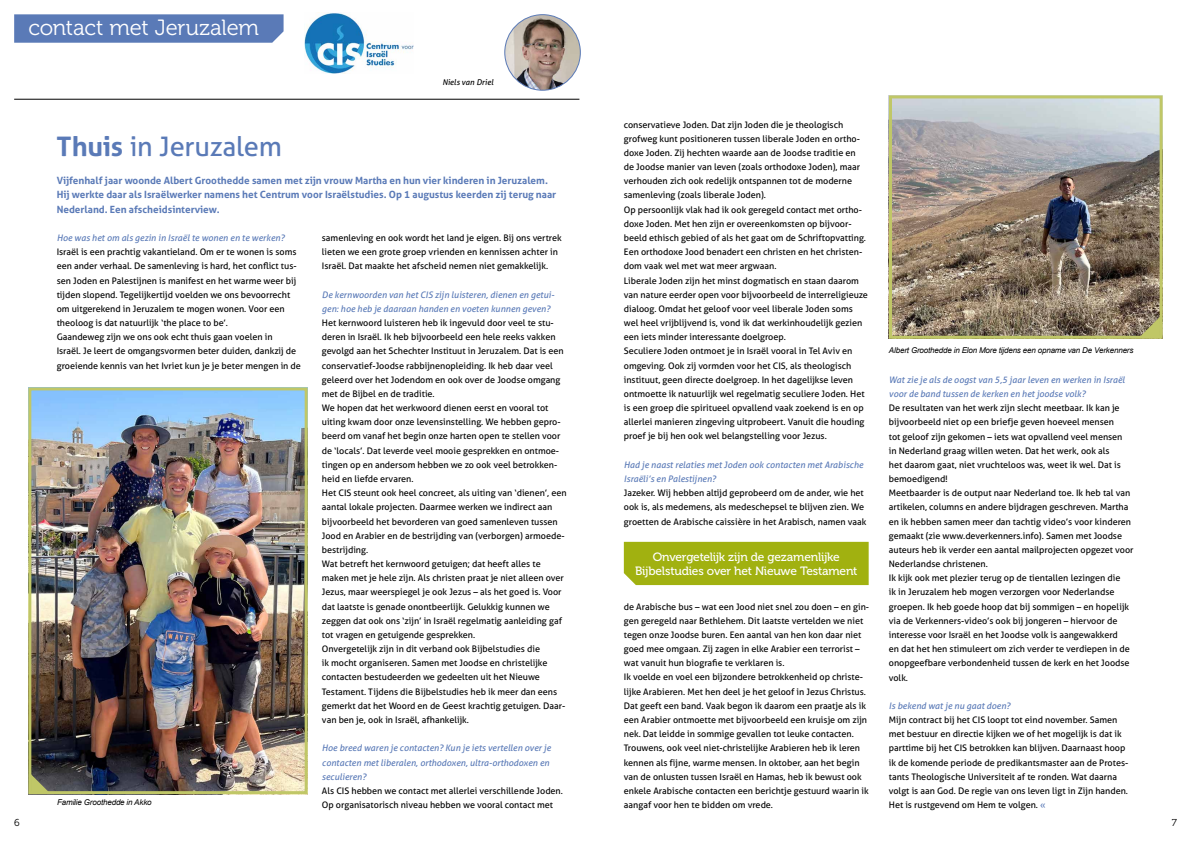
<style>
.page{position:relative;width:1191px;height:842px;background:#fff}
.page>*{position:absolute;margin:0;border:0;box-sizing:border-box;transform-origin:0 0}
.t1{font:27px "Aller";letter-spacing:-.01em;color:#5a7ab7}
.t2{font:22px "Museo 300";letter-spacing:-.01em;color:#fff}
.t3{font:12px/14.4px "Museo 500";letter-spacing:-.015em;color:#fff;text-align:center}
.t4{font:700 10px/14.2px "Aller";color:#5a7ab7}
.t5{font:10px "Museo 300";color:#000}
.t6{font:9px/14.2px "Aller";color:#000}
.t7{font:italic 9px/14.2px "Aller";color:#5a7ab7}
.t8{font:italic 8px "Arial";letter-spacing:-.02em;color:#000}
.t9{font:italic 8px "Aller";color:#000}
.s1{font-weight:700}
.s2{color:#5a7ab7}
</style>
<div class="page">
<img style="left:505px;top:15px;width:75px;height:75px;border-radius:38px">
<div style="left:504px;top:14px;width:77px;height:77px;border:1px solid #5a7ab7;border-radius:50%"></div>
<svg style="left:14px;top:14px;width:269px;height:29px;background:#5e7eb9"></svg>
<img style="left:32px;top:391px;width:272px;height:399px">
<div style="left:28px;top:387px;width:280px;height:407px;border:3px solid #c0c767"></div>
<hr style="left:14px;top:99px;width:565px;height:1px;background:#000">
<svg style="left:31px;top:774px;width:19px;height:20px"></svg>
<img style="left:893px;top:99px;width:265px;height:236px">
<div style="left:889px;top:95px;width:273px;height:244px;border:3px solid #c0c767"></div>
<div style="left:624px;top:542px;width:244px;height:43px;background:#a1b110"></div>
<svg style="left:1140px;top:317px;width:20px;height:19px"></svg>
<img style="left:304px;top:13px;width:110px;height:60px">
<h2 class="t2" style="left:28px;top:15px;width:232px">contact met Jeruzalem</h2>
<h1 class="t1" style="left:56px;top:129px;width:227px"><span class="s1">Thuis</span> in Jeruzalem</h1>
<p class="t9" style="left:442px;top:77px;width:53px">Niels van Driel</p>
<p class="t4" style="left:57px;top:173px;width:501px">Vijfenhalf jaar woonde Albert Groothedde samen met zijn vrouw Martha en hun vier kinderen in Jeruzalem.<br>Hij werkte daar als Israëlwerker namens het Centrum voor Israëlstudies. Op 1 augustus keerden zij terug naar<br>Nederland. Een afscheidsinterview.</p>
<p class="t7" style="left:57px;top:231px;width:229px">Hoe was het om als gezin in Israël te wonen en te werken?</p>
<p class="t6" style="left:57px;top:245px;width:246px">Israël is een prachtig vakantieland. Om er te wonen is soms een ander verhaal. De samenleving is hard, het conflict tus&shy;sen Joden en Palestijnen is manifest en het warme weer bij tijden slopend. Tegelijkertijd voelden we ons bevoorrecht om uitgerekend in Jeruzalem te mogen wonen. Voor een theoloog is dat natuurlijk ‘the place to be’.<br>Gaandeweg zijn we ons ook echt thuis gaan voelen in<br>Israël. Je leert de omgangsvormen beter duiden, dankzij de groeiende kennis van het Ivriet kun je je beter mengen in de</p>
<p class="t8" style="left:57px;top:797px;width:96px">Familie Groothedde in Akko</p>
<p class="t6" style="left:322px;top:231px;width:241px">samenleving en ook wordt het land je eigen. Bij ons vertrek lieten we een grote groep vrienden en kennissen achter in<br>Israël. Dat maakte het afscheid nemen niet gemakkelijk.</p>
<p class="t7" style="left:322px;top:287px;width:234px">De kernwoorden van het CIS zijn luisteren, dienen en getui&shy;gen: hoe heb je daaraan handen en voeten kunnen geven?</p>
<p class="t6" style="left:322px;top:316px;width:246px">Het kernwoord luisteren heb ik ingevuld door veel te stu&shy;deren in Israël. Ik heb bijvoorbeeld een hele reeks vakken gevolgd aan het Schechter Instituut in Jeruzalem. Dat is een conservatief-Joodse rabbijnenopleiding. Ik heb daar veel geleerd over het Jodendom en ook over de Joodse omgang met de Bijbel en de traditie.<br>We hopen dat het werkwoord dienen eerst en vooral tot uiting kwam door onze levensinstelling. We hebben gepro&shy;beerd om vanaf het begin onze harten open te stellen voor de ‘locals’. Dat leverde veel mooie gesprekken en ontmoe&shy;tingen op en andersom hebben we zo ook veel betrokken&shy;heid en liefde ervaren.<br>Het CIS steunt ook heel concreet, als uiting van ‘dienen’, een aantal lokale projecten. Daarmee werken we indirect aan bijvoorbeeld het bevorderen van goed samenleven tussen Jood en Arabier en de bestrijding van (verborgen) armoede&shy;bestrijding.<br>Wat betreft het kernwoord getuigen; dat heeft alles te maken met je hele zijn. Als christen praat je niet alleen over Jezus, maar weerspiegel je ook Jezus – als het goed is. Voor dat laatste is genade onontbeerlijk. Gelukkig kunnen we zeggen dat ook ons ‘zijn’ in Israël regelmatig aanleiding gaf tot vragen en getuigende gesprekken.<br>Onvergetelijk zijn in dit verband ook Bijbelstudies die<br>ik mocht organiseren. Samen met Joodse en christelijke contacten bestudeerden we gedeelten uit het Nieuwe Testament. Tijdens die Bijbelstudies heb ik meer dan eens gemerkt dat het Woord en de Geest krachtig getuigen. Daar&shy;van ben je, ook in Israël, afhankelijk.</p>
<p class="t7" style="left:322px;top:741px;width:230px">Hoe breed waren je contacten? Kun je iets vertellen over je contacten met liberalen, orthodoxen, ultra-orthodoxen en seculieren?</p>
<p class="t6" style="left:322px;top:783px;width:243px">Als CIS hebben we contact met allerlei verschillende Joden.<br>Op organisatorisch niveau hebben we vooral contact met</p>
<p class="t6" style="left:624px;top:117px;width:246px">conservatieve Joden. Dat zijn Joden die je theologisch grofweg kunt positioneren tussen liberale Joden en ortho&shy;doxe Joden. Zij hechten waarde aan de Joodse traditie en de Joodse manier van leven (zoals orthodoxe Joden), maar verhouden zich ook redelijk ontspannen tot de moderne samenleving (zoals liberale Joden).<br>Op persoonlijk vlak had ik ook geregeld contact met ortho&shy;doxe Joden. Met hen zijn er overeenkomsten op bijvoor&shy;beeld ethisch gebied of als het gaat om de Schriftopvatting.<br>Een orthodoxe Jood benadert een christen en het christen&shy;dom vaak wel met wat meer argwaan.<br>Liberale Joden zijn het minst dogmatisch en staan daarom van nature eerder open voor bijvoorbeeld de interreligieuze dialoog. Omdat het geloof voor veel liberale Joden soms wel heel vrijblijvend is, vond ik dat werkinhoudelijk gezien een iets minder interessante doelgroep.<br>Seculiere Joden ontmoet je in Israël vooral in Tel Aviv en omgeving. Ook zij vormden voor het CIS, als theologisch instituut, geen directe doelgroep. In het dagelijkse leven ontmoette ik natuurlijk wel regelmatig seculiere Joden. Het is een groep die spiritueel opvallend vaak zoekend is en op allerlei manieren zingeving uitprobeert. Vanuit die houding proef je bij hen ook wel belangstelling voor Jezus.</p>
<p class="t7" style="left:624px;top:457px;width:241px">Had je naast relaties met Joden ook contacten met Arabische<br>Israëli’s en Palestijnen?</p>
<p class="t6" style="left:624px;top:486px;width:244px">Jazeker. Wij hebben altijd geprobeerd om de ander, wie het ook is, als medemens, als medeschepsel te blijven zien. We groetten de Arabische caissière in het Arabisch, namen vaak</p>
<h3 class="t3" style="left:635px;top:550px;width:224px">Onvergetelijk zijn de gezamenlijke<br>Bijbelstudies over het Nieuwe Testament</h3>
<p class="t6" style="left:624px;top:599px;width:247px">de Arabische bus – wat een Jood niet snel zou doen – en gin&shy;gen geregeld naar Bethlehem. Dit laatste vertelden we niet tegen onze Joodse buren. Een aantal van hen kon daar niet goed mee omgaan. Zij zagen in elke Arabier een terrorist – wat vanuit hun biografie te verklaren is.<br>Ik voelde en voel een bijzondere betrokkenheid op christe&shy;lijke Arabieren. Met hen deel je het geloof in Jezus Christus.<br>Dat geeft een band. Vaak begon ik daarom een praatje als ik een Arabier ontmoette met bijvoorbeeld een kruisje om zijn nek. Dat leidde in sommige gevallen tot leuke contacten.<br>Trouwens, ook veel niet-christelijke Arabieren heb ik leren kennen als fijne, warme mensen. In oktober, aan het begin van de onlusten tussen Israël en Hamas, heb ik bewust ook enkele Arabische contacten een berichtje gestuurd waarin ik aangaf voor hen te bidden om vrede.</p>
<p class="t8" style="left:889px;top:345px;width:246px">Albert Groothedde in Elon More tijdens een opname van De Verkenners</p>
<p class="t7" style="left:889px;top:372px;width:237px">Wat zie je als de oogst van 5,5 jaar leven en werken in Israël voor de band tussen de kerken en het joodse volk?</p>
<p class="t6" style="left:889px;top:401px;width:246px">De resultaten van het werk zijn slecht meetbaar. Ik kan je bijvoorbeeld niet op een briefje geven hoeveel mensen<br>tot geloof zijn gekomen – iets wat opvallend veel mensen<br>in Nederland graag willen weten. Dat het werk, ook als<br>het daarom gaat, niet vruchteloos was, weet ik wel. Dat is bemoedigend!<br>Meetbaarder is de output naar Nederland toe. Ik heb tal van artikelen, columns en andere bijdragen geschreven. Martha en ik hebben samen meer dan tachtig video’s voor kinderen gemaakt (zie www.deverkenners.info). Samen met Joodse auteurs heb ik verder een aantal mailprojecten opgezet voor Nederlandse christenen.<br>Ik kijk ook met plezier terug op de tientallen lezingen die<br>ik in Jeruzalem heb mogen verzorgen voor Nederlandse groepen. Ik heb goede hoop dat bij sommigen – en hopelijk via de Verkenners-video’s ook bij jongeren – hiervoor de interesse voor Israël en het Joodse volk is aangewakkerd<br>en dat het hen stimuleert om zich verder te verdiepen in de onopgeefbare verbondenheid tussen de kerk en het Joodse volk.</p>
<p class="t7" style="left:889px;top:698px;width:123px">Is bekend wat je nu gaat doen?</p>
<p class="t6" style="left:889px;top:713px;width:241px">Mijn contract bij het CIS loopt tot eind november. Samen met bestuur en directie kijken we of het mogelijk is dat ik parttime bij het CIS betrokken kan blijven. Daarnaast hoop ik de komende periode de predikantsmaster aan de Protes&shy;tants Theologische Universiteit af te ronden. Wat daarna volgt is aan God. De regie van ons leven ligt in Zijn handen.<br>Het is rustgevend om Hem te volgen. <span class="s2">«</span></p>
<p class="t5" style="left:14px;top:817px;width:7px">6</p>
<p class="t5" style="left:1171px;top:817px;width:7px">7</p>
</div>
